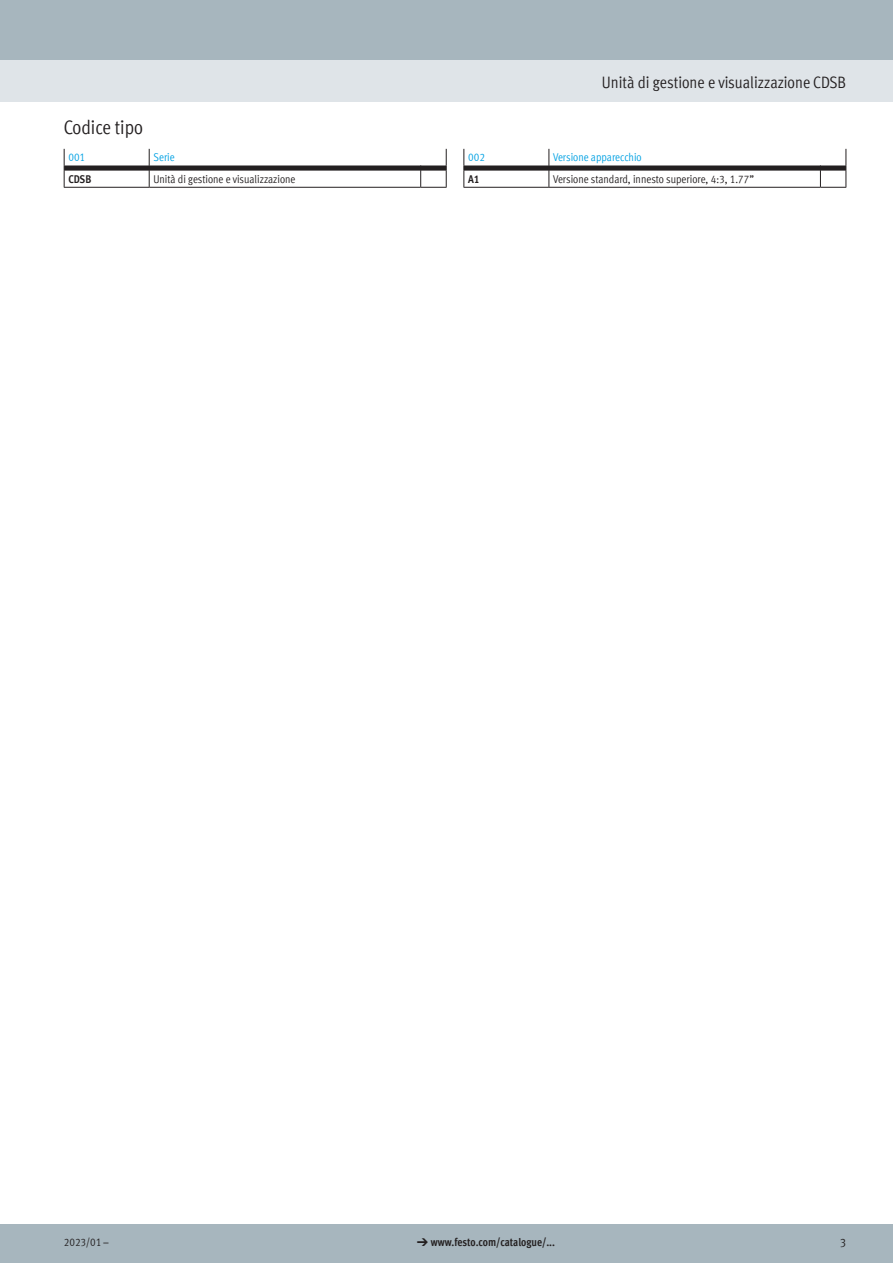
<style>
.page{position:relative;width:893px;height:1263px;background:#fff}
.page>*{position:absolute;margin:0;border:0;box-sizing:border-box;transform-origin:0 0}
.t1{font:condensed 19.5px "Festo";color:#231f20}
.t2{font:condensed 16.5px "Festo";color:#231f20}
.t3{font:condensed 12.75px "Festo";color:#231f20}
.FES_tab_regular{font:condensed 11.25px "Festo";color:#231f20}
.FES_type_code{font:700 condensed 11.25px "Festo";letter-spacing:-.005em;color:#231f20}
.FES_tab_head_2{font:condensed 11.25px "Festo";color:#00a1e3}
.s1{font-family:"Meto Pict 182";font-weight:400;font-stretch:normal}
</style>
<div class="page">
<div style="left:0;top:1225px;width:893px;height:38px;background:#a7b6be"></div>
<div style="left:0;top:60px;width:893px;height:42px;background:#dfe4e8"></div>
<div style="left:0;top:0;width:893px;height:60px;background:#a7b6be"></div>
<svg style="left:64px;top:149px;width:383px;height:39px"></svg>
<svg style="left:463px;top:149px;width:384px;height:39px"></svg>
<h1 class="t1" style="left:64px;top:113px;width:81px">Codice tipo</h1>
<p class="FES_tab_head_2" style="left:68px;top:149px;width:18px">001</p>
<p class="FES_tab_head_2" style="left:153px;top:149px;width:23px">Serie</p>
<p class="FES_type_code" style="left:68px;top:170px;width:24px">CDSB</p>
<p class="FES_tab_regular" style="left:153px;top:170px;width:144px">Unità di gestione e visualizzazione</p>
<h2 class="t2" style="left:602px;top:71px;width:246px">Unità di gestione e visualizzazione CDSB</h2>
<p class="FES_tab_head_2" style="left:468px;top:149px;width:18px">002</p>
<p class="FES_tab_head_2" style="left:553px;top:149px;width:90px">Versione apparecchio</p>
<p class="FES_type_code" style="left:468px;top:170px;width:13px">A1</p>
<p class="FES_tab_regular" style="left:553px;top:170px;width:202px">Versione standard, innesto superiore, 4:3, 1.77”</p>
<p class="FES_tab_regular" style="left:64px;top:1234px;width:46px">2023/01 –</p>
<p class="FES_type_code" style="left:417px;top:1234px;width:140px"><span class="s1">d</span> www.festo.com/catalogue/...</p>
<p class="t3" style="left:840px;top:1233px;width:8px">3</p>
</div>
